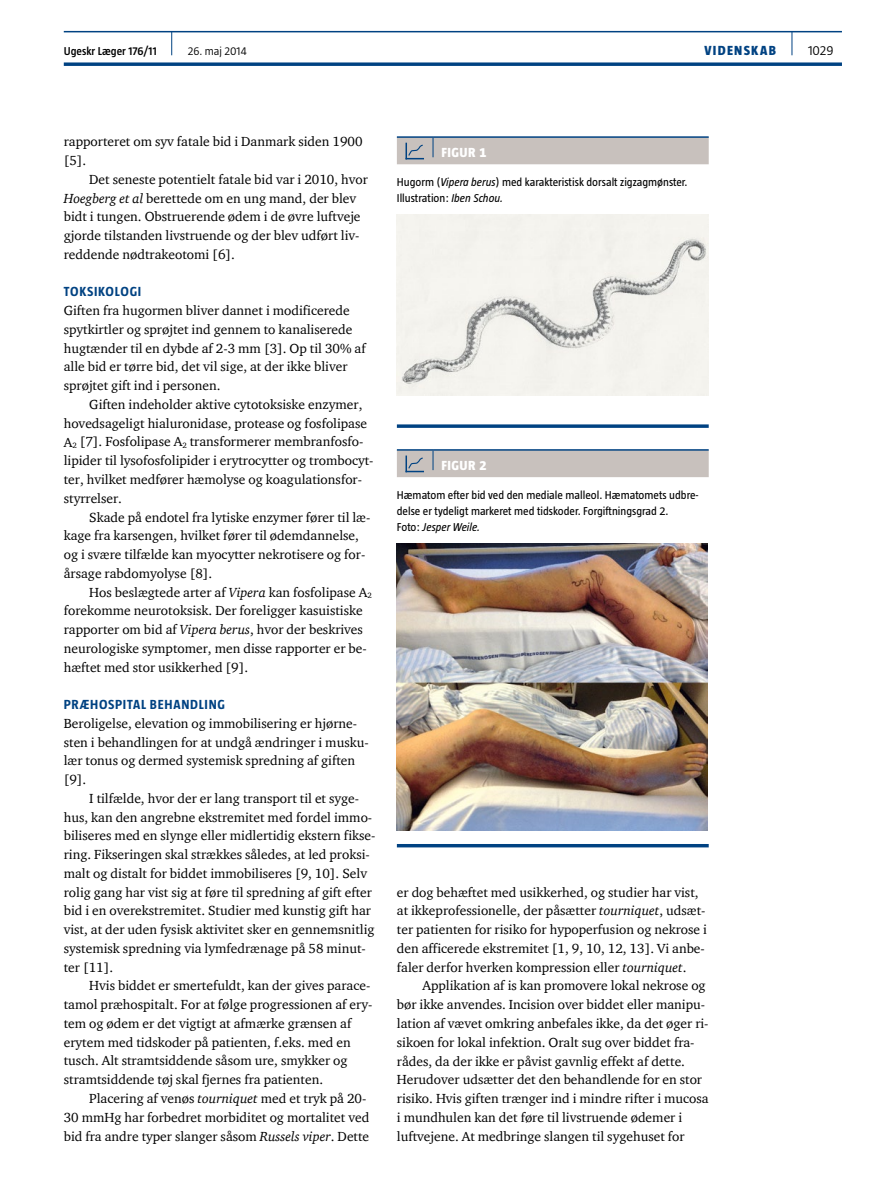
<style>
.page{position:relative;width:893px;height:1191px;background:#fff}
.page>*{position:absolute;margin:0;border:0;box-sizing:border-box;transform-origin:0 0}
.t1{font:13.5px/18.8px "ITC Charter Com";color:#000}
.t2{font:700 13.5px "Taz";letter-spacing:.05em;color:#004282}
.t3{font:800 13.5px "Taz";letter-spacing:.035em;color:#fff}
.t4{font:800 13.5px "Taz";letter-spacing:.095em;color:#004282}
.t5{font:300 13.5px "Taz";color:#000}
.t6{font:11.7px/15.8px "Taz";color:#000}
.t7{font:600 11.7px "Taz";color:#000}
.t8{font:300 11.7px "Taz";color:#000}
.s1{font-style:italic}
</style>
<div class="page">
<hr style="left:64px;top:31px;width:778px;height:1px;background:#004282">
<svg style="left:64px;top:62px;width:778px;height:4px;background:#225b92"></svg>
<svg style="left:792px;top:32px;width:1px;height:23px"></svg>
<svg style="left:171px;top:32px;width:1px;height:23px"></svg>
<hr style="left:397px;top:136px;width:36px;height:2px;background:#004282">
<hr style="left:433px;top:136px;width:276px;height:2px;background:#004282">
<div style="left:397px;top:137px;width:312px;height:27px;background:#c8c1bd"></div>
<img style="left:397px;top:215px;width:312px;height:180px">
<svg style="left:397px;top:424px;width:312px;height:4px"></svg>
<hr style="left:397px;top:449px;width:36px;height:2px;background:#004282">
<hr style="left:433px;top:449px;width:276px;height:2px;background:#004282">
<div style="left:397px;top:450px;width:312px;height:27px;background:#c8c1bd"></div>
<img style="left:397px;top:543px;width:311px;height:288px">
<hr style="left:397px;top:844px;width:312px;height:3px;background:#004282">
<p class="t7" style="left:64px;top:45px;width:94px">Ugeskr Læger 176/11</p>
<p class="t8" style="left:188px;top:45px;width:60px">26. maj 2014</p>
<p class="t4" style="left:704px;top:43px;width:73px">VIDENSKAB</p>
<p class="t5" style="left:808px;top:43px;width:27px">1029</p>
<p class="t1" style="left:64px;top:132px;width:300px">rapporteret om syv fatale bid i Danmark siden 1900 [5].</p>
<p class="t1" style="left:64px;top:170px;width:306px;text-indent:26px">Det seneste potentielt fatale bid var i 2010, hvor <span class="s1">Hoegberg et al</span> berettede om en ung mand, der blev bidt i tungen. Obstruerende ødem i de øvre luftveje gjorde tilstanden livstruende og der blev udført liv&shy;reddende nødtrakeotomi [6].</p>
<p class="t2" style="left:64px;top:284px;width:51px">TOKSIKOLOG</p>
<p class="t2" style="left:138px;top:284px;width:5px">I</p>
<p class="t1" style="left:64px;top:301px;width:303px">Giften fra hugormen bliver dannet i modificerede spytkirtler og sprøjtet ind gennem to kanaliserede hugtænder til en dybde af 2-3 mm [3]. Op til 30% af alle bid er tørre bid, det vil sige, at der ikke bliver sprøjtet gift ind i personen.</p>
<p class="t1" style="left:64px;top:395px;width:311px;text-indent:26px">Giften indeholder aktive cytotoksiske enzymer, hovedsageligt hialuronidase, protease og fosfolipase A<sub>2</sub> [7]. Fosfolipase A<sub>2</sub> transformerer membranfosfo&shy;lipider til lysofosfolipider i erytrocytter og trombocyt&shy;ter, hvilket medfører hæmolyse og koagulationsfor&shy;styrrelser.</p>
<p class="t1" style="left:64px;top:507px;width:308px;text-indent:26px">Skade på endotel fra lytiske enzymer fører til læ&shy;kage fra karsengen, hvilket fører til ødemdannelse, og i svære tilfælde kan myocytter nekrotisere og for&shy;årsage rabdomyolyse [8].</p>
<p class="t1" style="left:64px;top:582px;width:309px;text-indent:26px">Hos beslægtede arter af <span class="s1">Vipera</span> kan fosfolipase A<sub>2 </sub>forekomme neurotoksisk. Der foreligger kasuistiske rapporter om bid af <span class="s1">Vipera berus</span>, hvor der beskrives neurologiske symptomer, men disse rapporter er be&shy;hæftet med stor usikkerhed [9].</p>
<p class="t2" style="left:64px;top:697px;width:10px">PRÆHOSP</p>
<p class="t2" style="left:123px;top:697px;width:36px">ITAL BEHANDL</p>
<p class="t2" style="left:205px;top:697px;width:13px">ING</p>
<p class="t1" style="left:64px;top:713px;width:306px">Beroligelse, elevation og immobilisering er hjørne&shy;sten i behandlingen for at undgå ændringer i musku&shy;lær tonus og dermed systemisk spredning af giften [9].</p>
<p class="t1" style="left:64px;top:788px;width:313px;text-indent:26px">I tilfælde, hvor der er lang transport til et syge&shy;hus, kan den angrebne ekstremitet med fordel immo&shy;biliseres med en slynge eller midlertidig ekstern fikse&shy;ring. Fikseringen skal strækkes således, at led proksi&shy;malt og distalt for biddet immobiliseres [9, 10]. Selv rolig gang har vist sig at føre til spredning af gift efter bid i en overekstremitet. Studier med kunstig gift har vist, at der uden fysisk aktivitet sker en gennemsnitlig systemisk spredning via lymfedrænage på 58 minut&shy;ter [11].</p>
<p class="t1" style="left:64px;top:976px;width:310px;text-indent:26px">Hvis biddet er smertefuldt, kan der gives parace&shy;tamol præhospitalt. For at følge progressionen af ery&shy;tem og ødem er det vigtigt at afmærke grænsen af erytem med tidskoder på patienten, f.eks. med en tusch. Alt stramtsiddende såsom ure, smykker og stramtsiddende tøj skal fjernes fra patienten.</p>
<p class="t1" style="left:64px;top:1088px;width:307px;text-indent:26px">Placering af venøs <span class="s1">tourniquet</span> med et tryk på 20-<br>30 mmHg har forbedret morbiditet og mortalitet ved bid fra andre typer slanger såsom <span class="s1">Russels viper</span>. Dette</p>
<p class="t3" style="left:441px;top:145px;width:46px">FIGUR 1</p>
<p class="t6" style="left:397px;top:174px;width:292px">Hugorm (<span class="s1">Vipera berus</span>) med karakteristisk dorsalt zigzagmønster.<br>Illustration: <span class="s1">Iben Schou.</span></p>
<p class="t3" style="left:441px;top:458px;width:46px">FIGUR 2</p>
<p class="t6" style="left:397px;top:487px;width:303px">Hæmatom efter bid ved den mediale malleol. Hæmatomets udbre&shy;delse er tydeligt markeret med tidskoder. Forgiftningsgrad 2.<br>Foto: <span class="s1">Jesper Weile.</span></p>
<p class="t1" style="left:397px;top:882px;width:312px">er dog behæftet med usikkerhed, og studier har vist, at ikkeprofessionelle, der påsætter <span class="s1">tourniquet</span>, udsæt&shy;ter patienten for risiko for hypoperfusion og nekrose i den afficerede ekstremitet [1, 9, 10, 12, 13]. Vi anbe&shy;faler derfor hverken kompression eller <span class="s1">tourniquet</span>.</p>
<p class="t1" style="left:397px;top:976px;width:313px;text-indent:26px">Applikation af is kan promovere lokal nekrose og bør ikke anvendes. Incision over biddet eller manipu&shy;lation af vævet omkring anbefales ikke, da det øger ri&shy;sikoen for lokal infektion. Oralt sug over biddet fra&shy;rådes, da der ikke er påvist gavnlig effekt af dette.<br>Herudover udsætter det den behandlende for en stor risiko. Hvis giften trænger ind i mindre rifter i mucosa i mundhulen kan det føre til livstruende ødemer i luftvejene. At medbringe slangen til sygehuset for</p>
</div>
